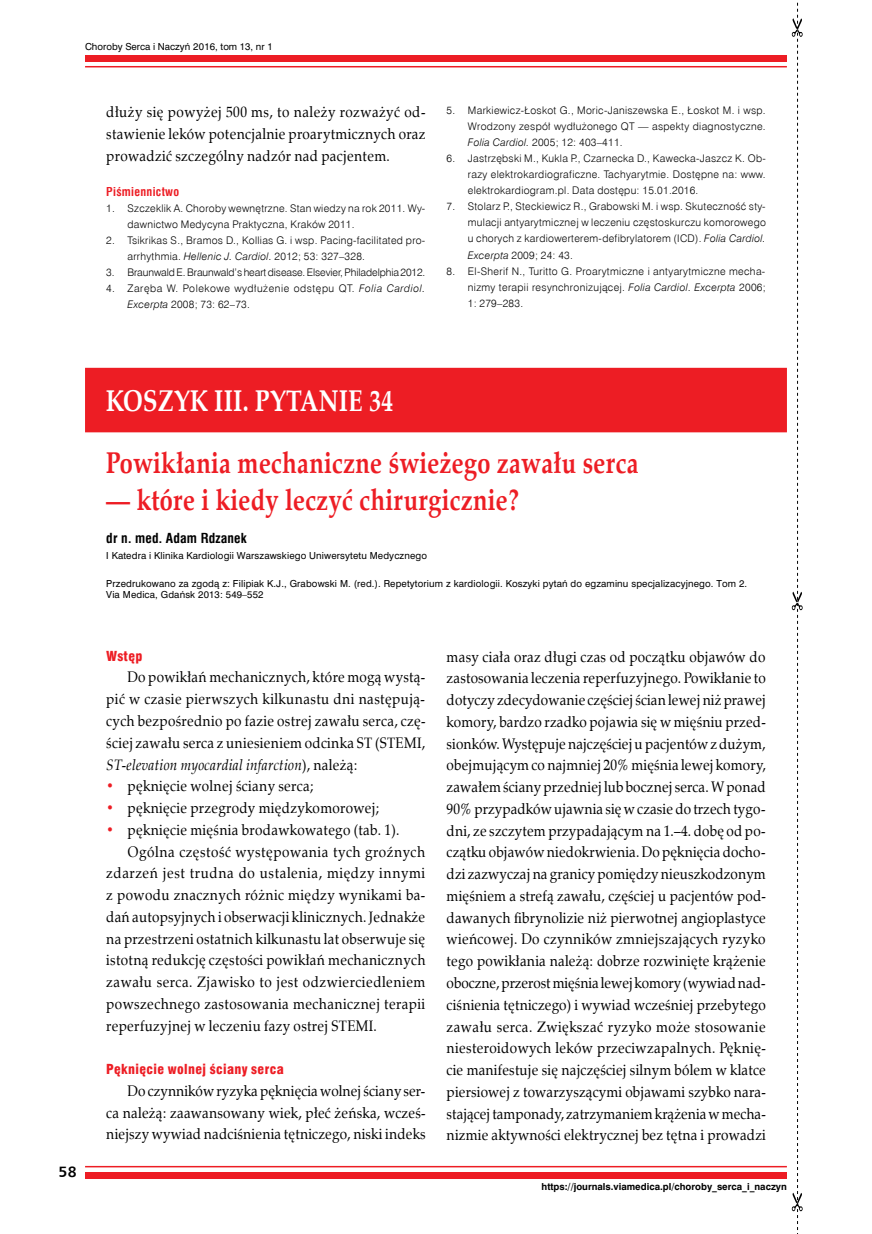
<style>
.page{position:relative;width:872px;height:1234px;background:#fff}
.page>*{position:absolute;margin:0;border:0;box-sizing:border-box;transform-origin:0 0}
.t1{font:700 30px "Zapf Calligr EU";letter-spacing:.01em;color:#ed1d24;scale:.8 1}
.t2{font:700 30px "Zapf Calligr EU";letter-spacing:.01em;color:#fff;scale:.8 1}
.t3{font:15px/21.8px "Zapf Calligr EU";letter-spacing:.025em;color:#000;text-align:justify;scale:.9 1}
.t4{font:15px "Zapf Calligr EU";letter-spacing:.045em;color:#000;scale:.9 1}
.t5{font:700 15px "Humnst 777 EU";color:#000}
.t6{font:13.5px "Swis 721 Blk Cn EU";letter-spacing:.025em;color:#ed1d24}
.t7{font:700 13.5px "Swis 721 Cn EU";letter-spacing:.015em;color:#000}
.t8{font:700 12px "Swis 721 Cn EU";letter-spacing:.025em;color:#ed1d24}
.t9{font:10.5px/16px "Swis 721 Lt EU";letter-spacing:.025em;color:#000;text-align:justify}
.t10{font:10.5px/16px "Swis 721 Lt EU";letter-spacing:.05em;color:#000}
.t11{font:10.5px "Swis 721 Lt EU";letter-spacing:-.01em;color:#000}
.t12{font:9px/10.9px "Swis 721 PL";letter-spacing:.015em;color:#000}
.t13{font:700 9px "Swis 721 PL";color:#000}
.s1{font-style:italic}
.s2{font-weight:700;color:#ed1d24}
</style>
<div class="page">
<div style="left:85px;top:55px;width:702px;height:7px;background:#ed1d24"></div>
<hr style="left:85px;top:66px;width:702px;height:1px;background:#ed1d24">
<div style="left:85px;top:1171px;width:702px;height:7px;background:#ed1d24"></div>
<hr style="left:85px;top:1165px;width:702px;height:2px;background:#ed1d24">
<svg style="left:792px;top:2px;width:10px;height:1228px"></svg>
<div style="left:85px;top:368px;width:702px;height:64px;background:#ed1d24"></div>
<p class="t12" style="left:85px;top:41px;width:189px">Choroby Serca i Naczyń 2016, tom 13, nr 1</p>
<p class="t3" style="left:106px;top:102px;width:356px">dłuży się powyżej 500 ms, to należy rozważyć od&shy;stawienie leków potencjalnie proarytmicznych oraz prowadzić szczególny nadzór nad pacjentem.</p>
<p class="t8" style="left:106px;top:184px;width:74px">Piśmiennictwo</p>
<p class="t9" style="left:127px;top:200px;width:299px;text-indent:-21px">1. Szczeklik A. Choroby wewnętrzne. Stan wiedzy na rok 2011. Wy&shy;dawnictwo Medycyna Praktyczna, Kraków 2011.</p>
<p class="t9" style="left:127px;top:232px;width:299px;text-indent:-21px">2. Tsikrikas S., Bramos D., Kollias G. i wsp. Pacing-facilitated pro&shy;arrhythmia. <span class="s1">Hellenic J. Cardiol.</span> 2012; 53: 327–328.</p>
<p class="t11" style="left:106px;top:266px;width:320px">3. Braunwald E. Braunwald’s heart disease. Elsevier, Philadelphia 2012.</p>
<p class="t10" style="left:127px;top:280px;width:299px;text-indent:-21px">4. Zaręba W. Polekowe wydłużenie odstępu QT. <span class="s1">Folia Cardiol.<br>Excerpta</span> 2008; 73: 62–73.</p>
<p class="t9" style="left:468px;top:102px;width:299px;text-indent:-21px">5. Markiewicz-Łoskot G., Moric-Janiszewska E., Łoskot M. i wsp.<br>Wrodzony zespół wydłużonego QT — aspekty diagnostyczne.<br><span class="s1">Folia Cardiol.</span> 2005; 12: 403–411.</p>
<p class="t9" style="left:468px;top:150px;width:299px;text-indent:-21px">6. Jastrzębski M., Kukla P., Czarnecka D., Kawecka-Jaszcz K. Ob&shy;razy elektrokardiograficzne. Tachyarytmie. Dostępne na: www. elektrokardiogram.pl. Data dostępu: 15.01.2016.</p>
<p class="t9" style="left:468px;top:199px;width:299px;text-indent:-21px">7. Stolarz P., Steckiewicz R., Grabowski M. i wsp. Skuteczność sty&shy;mulacji antyarytmicznej w leczeniu częstoskurczu komorowego u chorych z kardiowerterem-defibrylatorem (ICD). <span class="s1">Folia Cardiol.<br>Excerpta</span> 2009; 24: 43.</p>
<p class="t9" style="left:468px;top:263px;width:299px;text-indent:-21px">8. El-Sherif N., Turitto G. Proarytmiczne i antyarytmiczne mecha&shy;nizmy terapii resynchronizującej. <span class="s1">Folia Cardiol. Excerpta</span> 2006; 1: 279–283.</p>
<p class="t5" style="left:59px;top:1162px;width:20px">58</p>
<h1 class="t2" style="left:106px;top:382px;width:360px">KOSZYK III. PYTANIE 34</h1>
<h1 class="t1" style="left:106px;top:444px;width:667px">Powikłania mechaniczne świeżego zawału serca</h1>
<h1 class="t1" style="left:106px;top:481px;width:518px">— które i kiedy leczyć chirurgicznie?</h1>
<p class="t7" style="left:106px;top:530px;width:142px">dr n. med. Adam Rdzanek</p>
<p class="t12" style="left:106px;top:549px;width:322px">I Katedra i Klinika Kardiologii Warszawskiego Uniwersytetu Medycznego</p>
<p class="t12" style="left:106px;top:577px;width:642px">Przedrukowano za zgodą z: Filipiak K.J., Grabowski M. (red.). Repetytorium z kardiologii. Koszyki pytań do egzaminu specjalizacyjnego. Tom 2.<br>Via Medica, Gdańsk 2013: 549–552</p>
<p class="t6" style="left:106px;top:647px;width:38px">Wstęp</p>
<p class="t3" style="left:106px;top:666px;width:356px;text-indent:21px">Do powikłań mechanicznych, które mogą wystą&shy;pić w czasie pierwszych kilkunastu dni następują&shy;cych bezpośrednio po fazie ostrej zawału serca, czę&shy;ściej zawału serca z uniesieniem odcinka ST (STEMI, <span class="s1">ST-elevation myocardial infarction</span>), należą:</p>
<p class="t3" style="left:106px;top:775px;width:232px"><span class="s2">•</span> pęknięcie wolnej ściany serca;</p>
<p class="t3" style="left:106px;top:797px;width:305px"><span class="s2">•</span> pęknięcie przegrody międzykomorowej;</p>
<p class="t3" style="left:106px;top:819px;width:327px"><span class="s2">•</span> pęknięcie mięśnia brodawkowatego (tab. 1).</p>
<p class="t3" style="left:127px;top:840px;width:332px">Ogólna częstość występowania tych groźnych</p>
<p class="t4" style="left:106px;top:863px;width:356px">zdarzeń jest trudna do ustalenia, między innymi</p>
<p class="t3" style="left:106px;top:884px;width:356px">z powodu znacznych różnic między wynikami ba-</p>
<p class="t3" style="left:106px;top:906px;width:356px">dań autopsyjnych i obserwacji klinicznych. Jednakże</p>
<p class="t3" style="left:106px;top:927px;width:356px">na przestrzeni ostatnich kilkunastu lat obserwuje się</p>
<p class="t3" style="left:106px;top:949px;width:356px">istotną redukcję częstości powikłań mechanicznych</p>
<p class="t3" style="left:106px;top:971px;width:356px">zawału serca. Zjawisko to jest odzwierciedleniem</p>
<p class="t3" style="left:106px;top:993px;width:356px">powszechnego zastosowania mechanicznej terapii</p>
<p class="t3" style="left:106px;top:1014px;width:302px">reperfuzyjnej w leczeniu fazy ostrej STEMI.</p>
<p class="t6" style="left:106px;top:1060px;width:179px">Pęknięcie wolnej ściany serca</p>
<p class="t3" style="left:106px;top:1079px;width:356px;text-indent:21px">Do czynników ryzyka pęknięcia wolnej ściany ser&shy;ca należą: zaawansowany wiek, płeć żeńska, wcześ&shy;niejszy wywiad nadciśnienia tętniczego, niski indeks</p>
<p class="t3" style="left:446px;top:645px;width:356px">masy ciała oraz długi czas od początku objawów do zastosowania leczenia reperfuzyjnego. Powikłanie to dotyczy zdecydowanie częściej ścian lewej niż prawej komory, bardzo rzadko pojawia się w mięśniu przed&shy;sionków. Występuje najczęściej u pacjentów z dużym, obejmującym co najmniej 20% mięśnia lewej komory, zawałem ściany przedniej lub bocznej serca. W ponad 90% przypadków ujawnia się w czasie do trzech tygo&shy;dni, ze szczytem przypadającym na 1.–4. dobę od po&shy;czątku objawów niedokrwienia. Do pęknięcia docho&shy;dzi zazwyczaj na granicy pomiędzy nieuszkodzonym mięśniem a strefą zawału, częściej u pacjentów pod&shy;dawanych fibrynolizie niż pierwotnej angioplastyce wieńcowej. Do czynników zmniejszających ryzyko tego powikłania należą: dobrze rozwinięte krążenie oboczne, przerost mięśnia lewej komory (wywiad nad&shy;ciśnienia tętniczego) i wywiad wcześniej przebytego zawału serca. Zwiększać ryzyko może stosowanie niesteroidowych leków przeciwzapalnych. Pęknię&shy;cie manifestuje się najczęściej silnym bólem w klatce piersiowej z towarzyszącymi objawami szybko nara&shy;stającej tamponady, zatrzymaniem krążenia w mecha&shy;nizmie aktywności elektrycznej bez tętna i prowadzi</p>
<p class="t13" style="left:541px;top:1180px;width:247px">https://journals.viamedica.pl/choroby_serca_i_naczyn</p>
</div>
